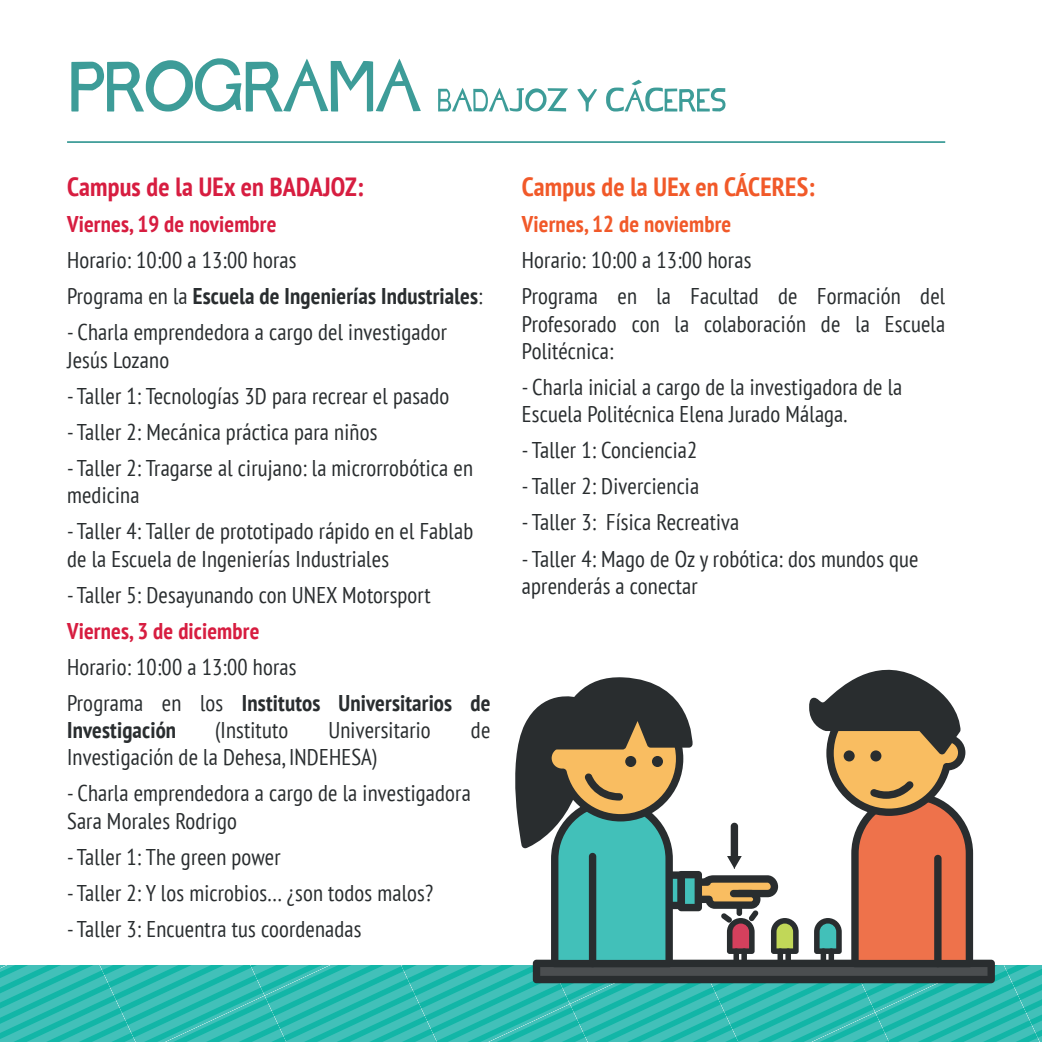
<style>
.page{position:relative;width:1042px;height:1042px;background:#fff}
.page>*{position:absolute;margin:0;border:0;box-sizing:border-box;transform-origin:0 0}
.t1{font:55.12px "chocolat bleu";letter-spacing:.01em;color:#3d9c98}
.t2{font:700 condensed 26.25px "PT Sans";letter-spacing:.01em;color:#d71d40}
.t3{font:700 condensed 26.25px "PT Sans";letter-spacing:.01em;color:#f15929}
.t4{font:condensed 22.75px/27.3px "PT Sans";letter-spacing:.01em;color:#292d2f}
.t5{font:700 condensed 22.75px "PT Sans";letter-spacing:.01em;color:#d71d40}
.t6{font:700 condensed 22.75px "PT Sans";letter-spacing:.01em;color:#f15929}
.t7{font:700 condensed 22.75px "PT Sans";letter-spacing:.01em;color:#292d2f}
.s1{font-size:122.67px}
.s2{font-weight:700}
</style>
<div class="page">
<svg style="left:0;top:965px;width:1042px;height:77px;background:#2fbbb1"></svg>
<hr style="left:67px;top:141px;width:878px;height:2px;background:#3d9c98">
<svg style="left:505px;top:669px;width:490px;height:314px"></svg>
<h1 class="t1" style="left:70px;top:75px;width:657px"><span class="s1">PROGRAMA</span> BADAJOZ Y CÁCERES</h1>
<p class="t2" style="left:67px;top:169px;width:298px">Campus de la UEx en BADAJOZ:</p>
<p class="t5" style="left:67px;top:209px;width:211px">Viernes, 19 de noviembre</p>
<p class="t4" style="left:67px;top:242px;width:417px;line-height:36.1px">Horario: 10:00 a 13:00 horas<br>Programa en la <span class="s2">Escuela de Ingenierías Industriales</span>:</p>
<p class="t4" style="left:67px;top:318px;width:382px">- Charla emprendedora a cargo del investigador<br>Jesús Lozano</p>
<p class="t4" style="left:67px;top:381px;width:384px">- Taller 1: Tecnologías 3D para recrear el pasado</p>
<p class="t4" style="left:67px;top:417px;width:312px">- Taller 2: Mecánica práctica para niños</p>
<p class="t4" style="left:67px;top:454px;width:407px">- Taller 2: Tragarse al cirujano: la microrrobótica en medicina</p>
<p class="t4" style="left:67px;top:517px;width:408px">- Taller 4: Taller de prototipado rápido en el Fablab de la Escuela de Ingenierías Industriales</p>
<p class="t4" style="left:67px;top:580px;width:365px">- Taller 5: Desayunando con UNEX Motorsport</p>
<p class="t5" style="left:67px;top:615px;width:194px">Viernes, 3 de diciembre</p>
<p class="t4" style="left:67px;top:648px;width:425px;line-height:36.1px">Horario: 10:00 a 13:00 horas<br>Programa en los <span class="s2">Institutos Universitarios de</span></p>
<p class="t7" style="left:67px;top:715px;width:111px">Investigación</p>
<p class="t4" style="left:215px;top:716px;width:75px">(Instituto</p>
<p class="t4" style="left:328px;top:716px;width:104px">Universitario</p>
<p class="t4" style="left:471px;top:716px;width:21px">de</p>
<p class="t4" style="left:67px;top:743px;width:312px">Investigación de la Dehesa, INDEHESA)</p>
<p class="t4" style="left:67px;top:779px;width:405px">- Charla emprendedora a cargo de la investigadora<br>Sara Morales Rodrigo</p>
<p class="t4" style="left:67px;top:842px;width:215px">- Taller 1: The green power</p>
<p class="t4" style="left:67px;top:879px;width:368px">- Taller 2: Y los microbios… ¿son todos malos?</p>
<p class="t4" style="left:67px;top:915px;width:296px">- Taller 3: Encuentra tus coordenadas</p>
<p class="t3" style="left:522px;top:169px;width:295px">Campus de la UEx en CÁCERES:</p>
<p class="t6" style="left:522px;top:209px;width:211px">Viernes, 12 de noviembre</p>
<p class="t4" style="left:522px;top:242px;width:425px;line-height:36.1px">Horario: 10:00 a 13:00 horas<br>Programa en la Facultad de Formación del</p>
<p class="t4" style="left:522px;top:309px;width:425px">Profesorado con la colaboración de la Escuela<br>Politécnica:</p>
<p class="t4" style="left:522px;top:373px;width:382px">- Charla inicial a cargo de la investigadora de la<br>Escuela Politécnica Elena Jurado Málaga.</p>
<p class="t4" style="left:522px;top:436px;width:177px">- Taller 1: Conciencia2</p>
<p class="t4" style="left:522px;top:472px;width:179px">- Taller 2: Diverciencia</p>
<p class="t4" style="left:522px;top:508px;width:219px">- Taller 3: Física Recreativa</p>
<p class="t4" style="left:522px;top:544px;width:398px">- Taller 4: Mago de Oz y robótica: dos mundos que aprenderás a conectar</p>
</div>
